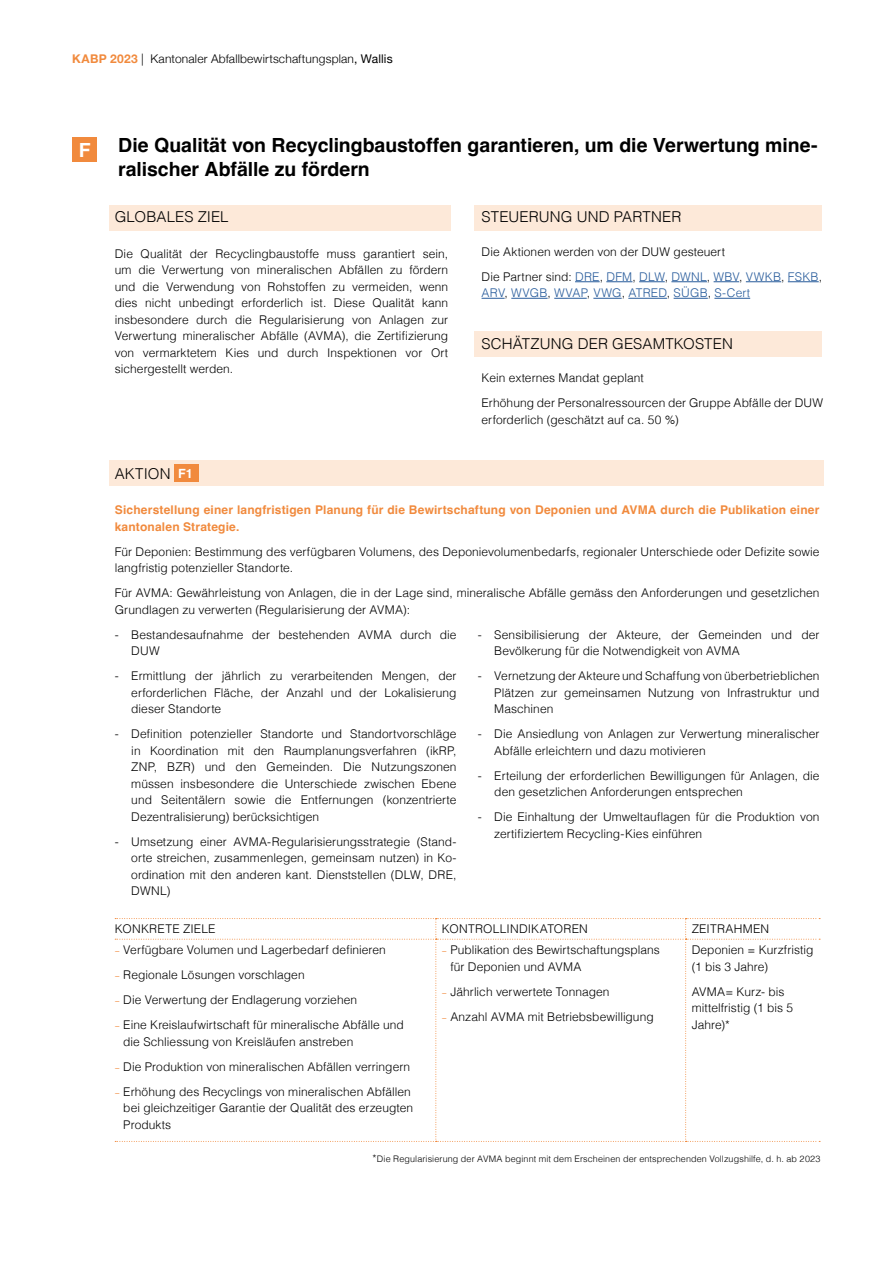
<style>
.page{position:relative;width:893px;height:1263px;background:#fff}
.page>*{position:absolute;margin:0;border:0;box-sizing:border-box;transform-origin:0 0}
.t1{font:700 19.5px/24px "Helvetica";color:#000}
.t2{font:700 19.5px "Helvetica";color:#fff}
.t3{font:300 15px "Helvetica";letter-spacing:.01em;color:#000}
.t4{font:300 12px/16.5px "Helvetica";letter-spacing:.005em;color:#000}
.t5{font:700 12px/16.5px "Helvetica";letter-spacing:.015em;color:#f18a3d}
.t6{font:300 12px "Helvetica Neue";letter-spacing:.015em;color:#000}
.t7{font:300 12px "Helvetica";letter-spacing:.02em;color:#275b9b}
.t8{font:300 12px "Helvetica";letter-spacing:.025em;color:#000}
.t9{font:300 9px "Helvetica";letter-spacing:.015em;color:#000}
.s1{font-weight:700;color:#f18a3d}
.s2{font-weight:400}
.s3{color:#275b9b}
.s4{color:#000}
.s5{font-weight:700;font-size:12.75px;color:#fff}
.s6{font-family:"Source Sans Pro";font-weight:400;font-size:10.5px;color:#f18a3d}
.s7{font-size:10.5px}
</style>
<div class="page">
<div style="left:72px;top:137px;width:25px;height:25px;background:#f18a3d"></div>
<div style="left:109px;top:205px;width:342px;height:25px;background:#fde9d9"></div>
<div style="left:109px;top:460px;width:714px;height:26px;background:#fde9d9"></div>
<div style="left:475px;top:205px;width:347px;height:25px;background:#fde9d9"></div>
<div style="left:475px;top:331px;width:347px;height:26px;background:#fde9d9"></div>
<div style="left:175px;top:464px;width:24px;height:18px;background:#f18a3d"></div>
<svg style="left:115px;top:918px;width:705px;height:224px"></svg>
<svg style="left:575px;top:281px;width:25px;height:1px"></svg>
<svg style="left:606px;top:281px;width:26px;height:1px"></svg>
<svg style="left:639px;top:281px;width:26px;height:1px"></svg>
<hr style="left:671px;top:281px;width:36px;height:1px;background:#275b9b">
<svg style="left:714px;top:281px;width:25px;height:1px"></svg>
<hr style="left:746px;top:281px;width:35px;height:1px;background:#275b9b">
<hr style="left:788px;top:281px;width:31px;height:1px;background:#275b9b">
<svg style="left:482px;top:298px;width:23px;height:1px"></svg>
<hr style="left:511px;top:298px;width:37px;height:1px;background:#275b9b">
<hr style="left:554px;top:298px;width:33px;height:1px;background:#275b9b">
<svg style="left:593px;top:298px;width:29px;height:1px"></svg>
<hr style="left:628px;top:298px;width:39px;height:1px;background:#275b9b">
<hr style="left:674px;top:298px;width:34px;height:1px;background:#275b9b">
<hr style="left:714px;top:298px;width:36px;height:1px;background:#275b9b">
<p class="t6" style="left:72px;top:49px;width:322px"><span class="s1">KABP 2023</span> | Kantonaler Abfallbewirtschaftungsplan<span class="s2">, Wallis</span></p>
<h1 class="t2" style="left:79px;top:138px;width:13px">F</h1>
<h1 class="t1" style="left:118px;top:135px;width:701px">Die Qualität von Recyclingbaustoffen garantieren, um die Verwertung mine&shy;ralischer Abfälle zu fördern</h1>
<p class="t3" style="left:115px;top:204px;width:115px">GLOBALES ZIEL</p>
<p class="t4" style="left:115px;top:244px;width:335px;text-align:justify">Die Qualität der Recyclingbaustoffe muss garantiert sein, um die Verwertung von mineralischen Abfällen zu fördern und die Verwendung von Rohstoffen zu vermeiden, wenn dies nicht unbedingt erforderlich ist. Diese Qualität kann insbesondere durch die Regularisierung von Anlagen zur Verwertung mineralischer Abfälle (AVMA), die Zertifizierung von vermarktetem Kies und durch Inspektionen vor Ort sichergestellt werden.</p>
<p class="t3" style="left:482px;top:204px;width:201px">STEUERUNG UND PARTNER</p>
<p class="t4" style="left:482px;top:238px;width:342px;line-height:25px">Die Aktionen werden von der DUW gesteuert<br>Die Partner sind: <span class="s3">DRE</span>, <span class="s3">DFM</span>, <span class="s3">DLW</span>, <span class="s3">DWNL</span>, <span class="s3">WBV</span>, <span class="s3">VWKB</span>, <span class="s3">FSKB</span>,</p>
<p class="t7" style="left:482px;top:283px;width:270px">ARV<span class="s4">,</span> WVGB<span class="s4">,</span> WVAP<span class="s4">,</span> VWG<span class="s4">,</span> ATRED<span class="s4">,</span> SÜGB<span class="s4">,</span> S-Cert</p>
<p class="t3" style="left:482px;top:331px;width:253px">SCHÄTZUNG DER GESAMTKOSTEN</p>
<p class="t4" style="left:482px;top:365px;width:343px;line-height:25px">Kein externes Mandat geplant<br>Erhöhung der Personalressourcen der Gruppe Abfälle der DUW</p>
<p class="t4" style="left:482px;top:410px;width:199px">erforderlich (geschätzt auf ca. 50 %)</p>
<p class="t3" style="left:115px;top:460px;width:80px">AKTION <span class="s5">F1</span></p>
<p class="t5" style="left:115px;top:503px;width:706px">Sicherstellung einer langfristigen Planung für die Bewirtschaftung von Deponien und AVMA durch die Publikation einer kantonalen Strategie.</p>
<p class="t4" style="left:115px;top:542px;width:706px">Für Deponien: Bestimmung des verfügbaren Volumens, des Deponievolumenbedarfs, regionaler Unterschiede oder Defizite sowie langfristig potenzieller Standorte.</p>
<p class="t4" style="left:115px;top:584px;width:706px">Für AVMA: Gewährleistung von Anlagen, die in der Lage sind, mineralische Abfälle gemäss den Anforderungen und gesetzlichen<br>Grundlagen zu verwerten (Regularisierung der AVMA):</p>
<p class="t4" style="left:131px;top:625px;width:327px;text-indent:-16px">- Bestandesaufnahme der bestehenden AVMA durch die<br>DUW</p>
<p class="t4" style="left:131px;top:667px;width:327px;text-align:justify;text-indent:-16px">- Ermittlung der jährlich zu verarbeitenden Mengen, der erforderlichen Fläche, der Anzahl und der Lokalisierung dieser Standorte</p>
<p class="t4" style="left:131px;top:725px;width:327px;text-align:justify;text-indent:-16px">- Definition potenzieller Standorte und Standortvorschläge in Koordination mit den Raumplanungsverfahren (ikRP, ZNP, BZR) und den Gemeinden. Die Nutzungszonen müssen insbesondere die Unterschiede zwischen Ebene und Seitentälern sowie die Entfernungen (konzentrierte Dezentralisierung) berücksichtigen</p>
<p class="t4" style="left:131px;top:832px;width:327px;text-align:justify;text-indent:-16px">- Umsetzung einer AVMA-Regularisierungsstrategie (Stand&shy;orte streichen, zusammenlegen, gemeinsam nutzen) in Ko&shy;ordination mit den anderen kant. Dienststellen (DLW, DRE, DWNL)</p>
<p class="t4" style="left:494px;top:625px;width:327px;text-indent:-16px">- Sensibilisierung der Akteure, der Gemeinden und der<br>Bevölkerung für die Notwendigkeit von AVMA</p>
<p class="t4" style="left:494px;top:667px;width:327px;text-align:justify;text-indent:-16px">- Vernetzung der Akteure und Schaffung von überbetrieblichen Plätzen zur gemeinsamen Nutzung von Infrastruktur und Maschinen</p>
<p class="t4" style="left:494px;top:725px;width:327px;text-indent:-16px">- Die Ansiedlung von Anlagen zur Verwertung mineralischer<br>Abfälle erleichtern und dazu motivieren</p>
<p class="t4" style="left:494px;top:766px;width:327px;text-indent:-16px">- Erteilung der erforderlichen Bewilligungen für Anlagen, die den gesetzlichen Anforderungen entsprechen</p>
<p class="t4" style="left:494px;top:808px;width:327px;text-indent:-16px">- Die Einhaltung der Umweltauflagen für die Produktion von zertifiziertem Recycling-Kies einführen</p>
<p class="t8" style="left:115px;top:919px;width:102px">KONKRETE ZIELE</p>
<p class="t4" style="left:442px;top:920px;width:148px">KONTROLLINDIKATOREN</p>
<p class="t8" style="left:692px;top:919px;width:79px">ZEITRAHMEN</p>
<p class="t4" style="left:115px;top:941px;width:273px"><span class="s6">–</span> Verfügbare Volumen und Lagerbedarf definieren</p>
<p class="t4" style="left:115px;top:966px;width:191px"><span class="s6">–</span> Regionale Lösungen vorschlagen</p>
<p class="t4" style="left:115px;top:991px;width:244px"><span class="s6">–</span> Die Verwertung der Endlagerung vorziehen</p>
<p class="t4" style="left:123px;top:1016px;width:282px;text-indent:-9px"><span class="s6">–</span> Eine Kreislaufwirtschaft für mineralische Abfälle und die Schliessung von Kreisläufen anstreben</p>
<p class="t4" style="left:115px;top:1057px;width:297px"><span class="s6">–</span> Die Produktion von mineralischen Abfällen verringern</p>
<p class="t4" style="left:123px;top:1082px;width:291px;text-indent:-9px"><span class="s6">–</span> Erhöhung des Recyclings von mineralischen Abfällen bei gleichzeitiger Garantie der Qualität des erzeugten<br>Produkts</p>
<p class="t4" style="left:450px;top:941px;width:211px;text-indent:-9px"><span class="s6">–</span> Publikation des Bewirtschaftungsplans für Deponien und AVMA</p>
<p class="t4" style="left:442px;top:982px;width:169px"><span class="s6">–</span> Jährlich verwertete Tonnagen</p>
<p class="t4" style="left:442px;top:1007px;width:213px"><span class="s6">–</span> Anzahl AVMA mit Betriebsbewilligung</p>
<p class="t4" style="left:692px;top:941px;width:123px">Deponien = Kurzfristig (1 bis 3 Jahre)</p>
<p class="t4" style="left:692px;top:982px;width:103px">AVMA= Kurz- bis mittelfristig (1 bis 5<br>Jahre)*</p>
<p class="t9" style="left:372px;top:1151px;width:450px"><span class="s7">*</span>Die Regularisierung der AVMA beginnt mit dem Erscheinen der entsprechenden Vollzugshilfe, d. h. ab 2023</p>
</div>
